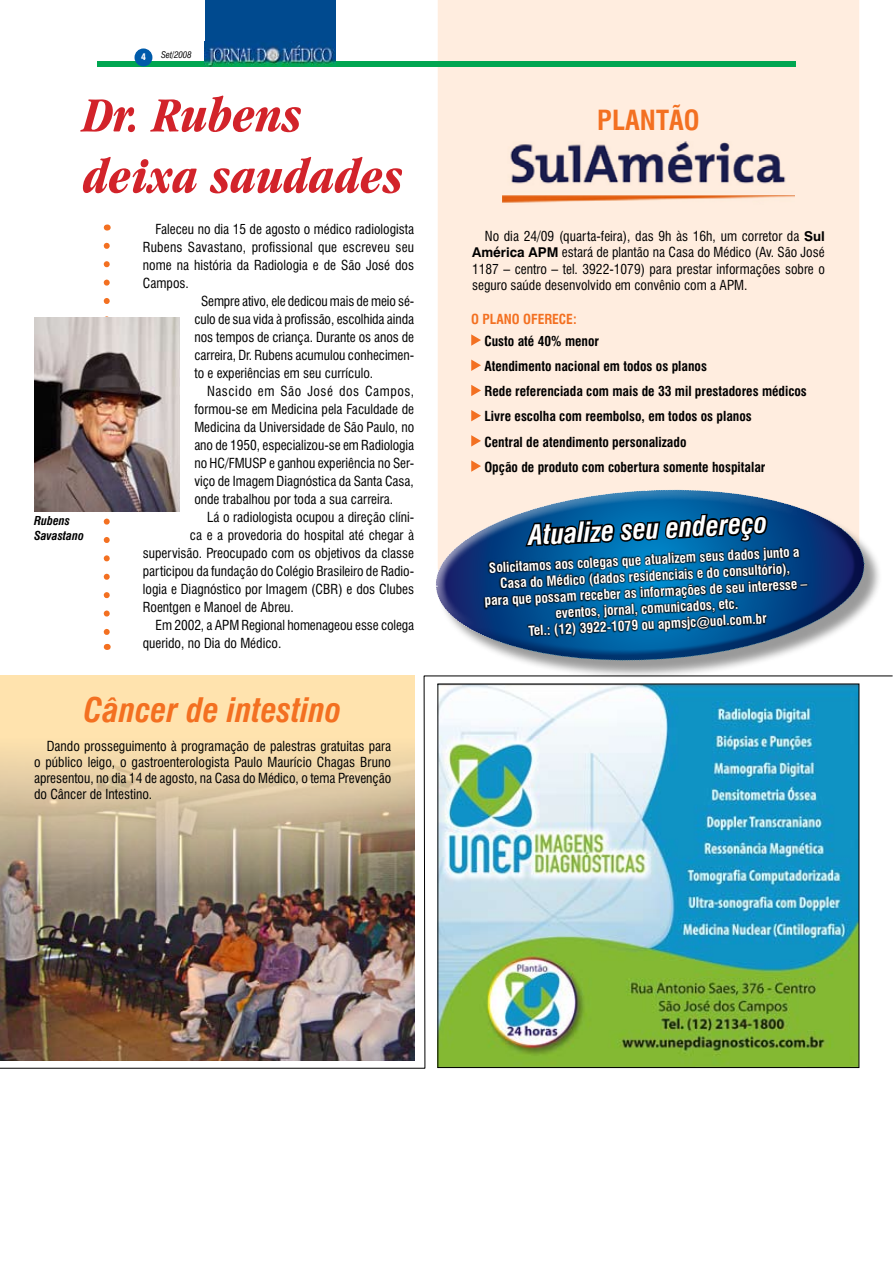
<style>
.page{position:relative;width:893px;height:1263px;background:#fff}
.page>*{position:absolute;margin:0;border:0;box-sizing:border-box;transform-origin:0 0}
.t1{font:italic 700 condensed 51px/61.2px "Garamond IT Cby BT";color:#d2232a}
.t2{font:italic 700 condensed 33px "Swiss 721 BT";color:#f37021}
.t3{font:italic 700 condensed 27px "Swiss 721 BT";color:#fff}
.t4{font:700 condensed 27px "Swiss 721 BT";color:#f37021}
.t5{font:condensed 13.5px/16.2px "Swiss 721 BT";color:#000;text-align:justify}
.t6{font:700 condensed 13.5px/25.2px "Swiss 721 BT";color:#000}
.t7{font:700 condensed 13.5px/16.2px "Swiss 721 BT";color:#fff;text-align:center}
.t8{font:condensed 13.5px "Swiss 721 BT";letter-spacing:.04em;color:#000}
.t9{font:700 condensed 13.5px "Swiss 721 BT";color:#f37021}
.t10{font:italic 700 condensed 12px/14.4px "Swiss 721 BT";color:#000}
.t11{font:italic condensed 9px "Swiss 721 BT";letter-spacing:-.02em;color:#000}
.t12{font:900 condensed 9px "Swiss 721 BT";color:#fff}
.s1{font-weight:700;font-stretch:normal}
</style>
<div class="page">
<div style="left:438px;top:0;width:421px;height:410px;background:#ffeddf"></div>
<div style="left:438px;top:491px;width:455px;height:214px;background:#000;opacity:.4"></div>
<svg style="left:438px;top:491px;width:433px;height:180px"></svg>
<svg style="left:104px;top:246px;width:6px;height:389px"></svg>
<div style="left:205px;top:0;width:130px;height:56px;background:#004a8f"></div>
<div style="left:97px;top:61px;width:699px;height:6px;background:#00a651"></div>
<img style="left:205px;top:41px;width:130px;height:26px">
<div style="left:135px;top:49px;width:17px;height:17px;background:#005bab;border-radius:50%"></div>
<div style="left:135px;top:48px;width:17px;height:18px;border:2px solid #005bab;border-radius:50%"></div>
<svg style="left:865px;top:545px;width:28px;height:120px"></svg>
<img style="left:34px;top:317px;width:145px;height:194px">
<svg style="left:471px;top:334px;width:10px;height:12px"></svg>
<svg style="left:471px;top:360px;width:10px;height:11px"></svg>
<svg style="left:471px;top:385px;width:10px;height:11px"></svg>
<svg style="left:436px;top:410px;width:429px;height:255px;background:#798fa4"></svg>
<img style="left:503px;top:141px;width:291px;height:63px">
<img style="left:0;top:675px;width:893px;height:394px">
<p class="t12" style="left:141px;top:51px;width:6px">4</p>
<p class="t11" style="left:161px;top:49px;width:32px">Set/2008</p>
<h1 class="t1" style="left:84px;top:84px;width:322px">Dr. Rubens deixa saudades</h1>
<p class="t10" style="left:34px;top:514px;width:51px">Rubens<br>Savastano</p>
<p class="t5" style="left:156px;top:221px;width:260px">Faleceu no dia 15 de agosto o médico radiologista</p>
<p class="t5" style="left:143px;top:239px;width:273px">Rubens Savastano, profissional que escreveu seu</p>
<p class="t5" style="left:143px;top:257px;width:273px">nome na história da Radiologia e de São José dos</p>
<p class="t5" style="left:143px;top:275px;width:48px">Campos.</p>
<p class="t5" style="left:201px;top:293px;width:215px">Sempre ativo, ele dedicou mais de meio sé-</p>
<p class="t5" style="left:194px;top:311px;width:221px">culo de sua vida à profissão, escolhida ainda</p>
<p class="t5" style="left:194px;top:329px;width:221px">nos tempos de criança. Durante os anos de</p>
<p class="t5" style="left:194px;top:347px;width:221px">carreira, Dr. Rubens acumulou conhecimen-</p>
<p class="t5" style="left:194px;top:365px;width:180px">to e experiências em seu currículo.</p>
<p class="t8" style="left:207px;top:383px;width:209px">Nascido em São José dos Campos,</p>
<p class="t5" style="left:194px;top:401px;width:221px">formou-se em Medicina pela Faculdade de</p>
<p class="t5" style="left:194px;top:419px;width:221px">Medicina da Universidade de São Paulo, no</p>
<p class="t5" style="left:194px;top:437px;width:221px">ano de 1950, especializou-se em Radiologia</p>
<p class="t5" style="left:194px;top:455px;width:221px">no HC/FMUSP e ganhou experiência no Ser-</p>
<p class="t5" style="left:194px;top:473px;width:221px">viço de Imagem Diagnóstica da Santa Casa,</p>
<p class="t5" style="left:194px;top:491px;width:200px">onde trabalhou por toda a sua carreira.</p>
<p class="t5" style="left:207px;top:509px;width:209px">Lá o radiologista ocupou a direção clíni-</p>
<p class="t5" style="left:190px;top:527px;width:226px">ca e a provedoria do hospital até chegar à</p>
<p class="t5" style="left:143px;top:545px;width:273px">supervisão. Preocupado com os objetivos da classe</p>
<p class="t5" style="left:143px;top:563px;width:273px">participou da fundação do Colégio Brasileiro de Radio-</p>
<p class="t5" style="left:143px;top:581px;width:273px">logia e Diagnóstico por Imagem (CBR) e dos Clubes</p>
<p class="t5" style="left:143px;top:599px;width:153px">Roentgen e Manoel de Abreu.</p>
<p class="t5" style="left:156px;top:617px;width:260px">Em 2002, a APM Regional homenageou esse colega</p>
<p class="t5" style="left:143px;top:635px;width:140px">querido, no Dia do Médico.</p>
<h2 class="t2" style="left:84px;top:690px;width:259px">Câncer de intestino</h2>
<p class="t5" style="left:34px;top:738px;width:359px;text-indent:13px">Dando prosseguimento à programação de palestras gratuitas para o público leigo, o gastroenterologista Paulo Maurício Chagas Bruno apresentou, no dia 14 de agosto, na Casa do Médico, o tema Prevenção do Câncer de Intestino.</p>
<h3 class="t4" style="left:597px;top:104px;width:101px">Plantão</h3>
<p class="t5" style="left:472px;top:228px;width:354px;text-indent:13px">No dia 24/09 (quarta-feira), das 9h às 16h, um corretor da <span class="s1">Sul América APM</span> estará de plantão na Casa do Médico (Av. São José 1187 – centro – tel. 3922-1079) para prestar informações sobre o seguro saúde desenvolvido em convênio com a APM.</p>
<p class="t9" style="left:471px;top:311px;width:60px">O plano oferece</p>
<p class="t9" style="left:573px;top:311px;width:5px">:</p>
<p class="t6" style="left:484px;top:328px;width:324px">Custo até 40% menor<br>Atendimento nacional em todos os planos<br>Rede referenciada com mais de 33 mil prestadores médicos Livre escolha com reembolso, em todos os planos<br>Central de atendimento personalizado<br>Opção de produto com cobertura somente hospitalar</p>
<h3 class="t3" style="left:528px;top:519px;width:243px;rotate:-3deg">Atualize seu endereço</h3>
<p class="t7" style="left:482px;top:560px;width:325px;rotate:-3deg">Solicitamos aos colegas que atualizem seus dados junto a Casa do Médico (dados residenciais e do consultório),<br>para que possam receber as informações de seu interesse – eventos, jornal, comunicados, etc.<br>Tel.: (12) 3922-1079 ou apmsjc@uol.com.br</p>
</div>
